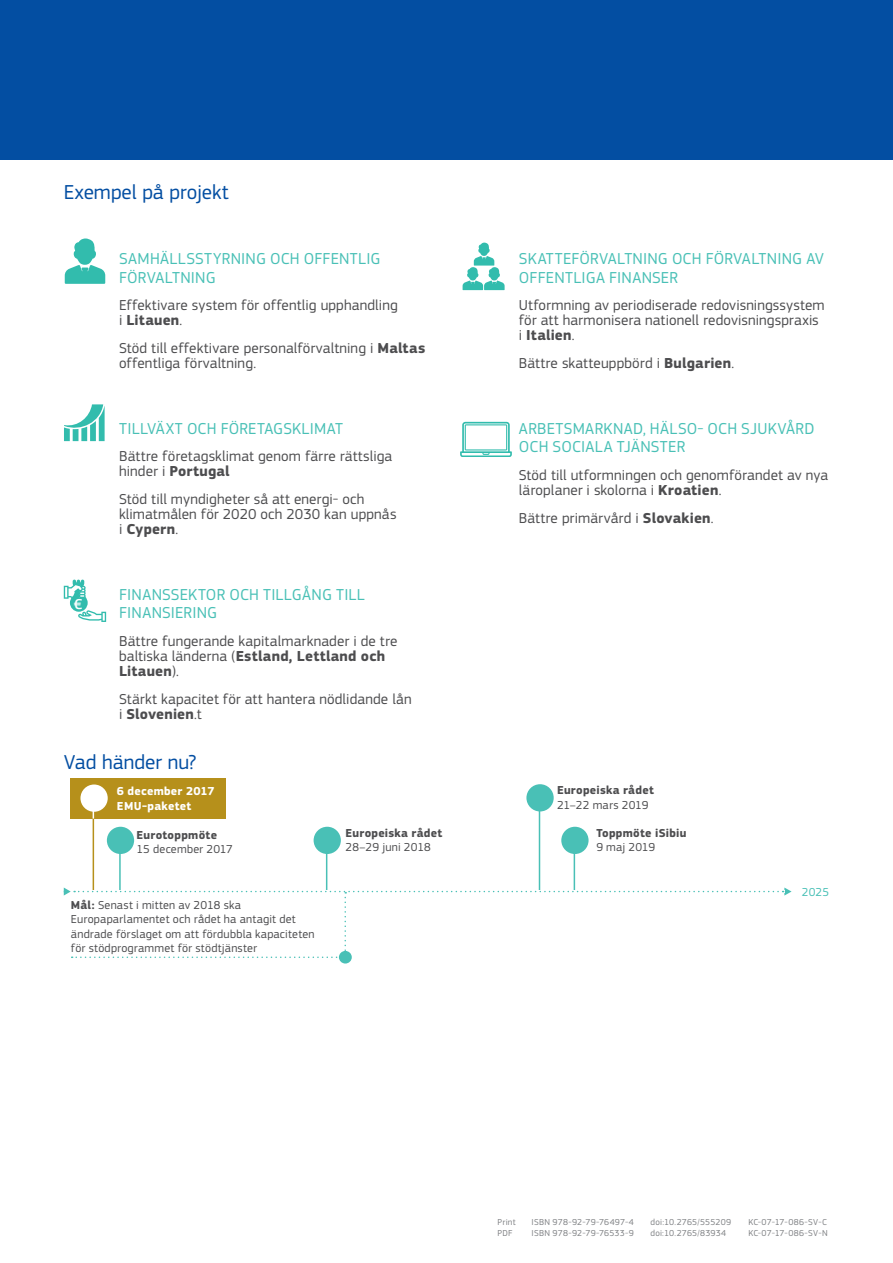
<style>
.page{position:relative;width:893px;height:1263px;background:#fff}
.page>*{position:absolute;margin:0;border:0;box-sizing:border-box;transform-origin:0 0}
.title_2_break{font:21px "EC Square Sans Pro";color:#034ea2}
.title_2_last{font:21px "EC Square Sans Pro";color:#034ea2}
.fig17_1{font:16.5px/18.6px "EC Square Sans Pro";letter-spacing:.015em;color:#49c0b6}
.fig17_1_break{font:16.5px/18.6px "EC Square Sans Pro";letter-spacing:.01em;color:#49c0b6}
.fig17_2{font:15px/15px "EC Square Sans Pro";letter-spacing:.01em;color:#4d4d4f}
.t1{font:500 15px "EC Square Sans Pro";color:#fff}
.fig1_4_dotted{font:12px/14.4px "EC Square Sans Pro";letter-spacing:.02em;color:#4d4d4f}
.fig1_2{font:700 12px "EC Square Sans Pro";letter-spacing:.02em;color:#4d4d4f}
.fig1_3{font:12px "EC Square Sans Pro";letter-spacing:.015em;color:#4d4d4f}
.fig1_1{font:700 12px/14.4px "EC Square Sans Pro";letter-spacing:.02em;color:#fff}
.fig1_5{font:12px "EC Square Sans Pro";color:#49c0b6}
.t2{font:9px "EC Square Sans Pro";letter-spacing:.025em;color:#808285}
.s1{font-weight:700}
</style>
<div class="page">
<div style="left:0;top:0;width:893px;height:160px;background:#034ea2"></div>
<div style="left:70px;top:778px;width:156px;height:41px;background:#b6901b"></div>
<hr style="left:93px;top:787px;width:1px;height:103px;background:#b6901b">
<hr style="left:119px;top:828px;width:2px;height:62px;background:#49c0b6">
<div style="left:107px;top:827px;width:27px;height:27px;background:#49c0b6;border-radius:50%"></div>
<hr style="left:326px;top:828px;width:1px;height:62px;background:#49c0b6">
<div style="left:314px;top:827px;width:27px;height:27px;background:#49c0b6;border-radius:50%"></div>
<hr style="left:574px;top:828px;width:1px;height:62px;background:#49c0b6">
<div style="left:561px;top:827px;width:28px;height:27px;background:#49c0b6;border-radius:50%"></div>
<hr style="left:539px;top:785px;width:1px;height:105px;background:#49c0b6">
<div style="left:526px;top:784px;width:28px;height:27px;background:#49c0b6;border-radius:50%"></div>
<div style="left:80px;top:784px;width:28px;height:28px;background:#fff;border-radius:50%"></div>
<hr style="left:93px;top:787px;width:1px;height:32px;background:#fff">
<div style="left:339px;top:951px;width:13px;height:12px;background:#49c0b6;border-radius:50%"></div>
<svg style="left:64px;top:887px;width:728px;height:71px"></svg>
<svg style="left:460px;top:422px;width:51px;height:34px"></svg>
<svg style="left:463px;top:243px;width:42px;height:47px"></svg>
<svg style="left:64px;top:404px;width:41px;height:37px"></svg>
<svg style="left:65px;top:238px;width:40px;height:46px"></svg>
<svg style="left:64px;top:580px;width:42px;height:42px"></svg>
<p class="title_2_break" style="left:64px;top:179px;width:166px">Exempel på projekt</p>
<p class="fig17_1" style="left:119px;top:249px;width:263px">SAMHÄLLSSTYRNING OCH OFFENTLIG<br>FÖRVALTNING</p>
<p class="fig17_2" style="left:119px;top:298px;width:280px">Effektivare system för offentlig upphandling i <span class="s1">Litauen</span>.</p>
<p class="fig17_2" style="left:119px;top:341px;width:308px">Stöd till effektivare personalförvaltning i <span class="s1">Maltas </span>offentliga förvaltning.</p>
<p class="t1" style="left:74px;top:595px;width:10px">€</p>
<p class="fig17_1" style="left:119px;top:419px;width:225px">TILLVÄXT OCH FÖRETAGSKLIMAT</p>
<p class="fig17_2" style="left:119px;top:449px;width:275px">Bättre företagsklimat genom färre rättsliga hinder i <span class="s1">Portugal</span></p>
<p class="fig17_2" style="left:119px;top:492px;width:279px">Stöd till myndigheter så att energi- och klimatmålen för 2020 och 2030 kan uppnås i <span class="s1">Cypern</span>.</p>
<p class="fig17_1" style="left:119px;top:585px;width:247px">FINANSSEKTOR OCH TILLGÅNG TILL<br>FINANSIERING</p>
<p class="fig17_2" style="left:119px;top:634px;width:280px">Bättre fungerande kapitalmarknader i de tre baltiska länderna (<span class="s1">Estland, Lettland och<br>Litauen</span>).</p>
<p class="fig17_2" style="left:119px;top:691px;width:294px">Stärkt kapacitet för att hantera nödlidande lån i <span class="s1">Slovenien</span>.t</p>
<p class="title_2_last" style="left:64px;top:750px;width:134px">Vad händer nu?</p>
<p class="fig1_1" style="left:117px;top:785px;width:99px">6 december 2017<br>EMU-paketet</p>
<p class="fig1_2" style="left:136px;top:828px;width:82px">Eurotoppmöte</p>
<p class="fig1_3" style="left:136px;top:842px;width:98px">15 december 2017</p>
<p class="fig1_4_dotted" style="left:71px;top:898px;width:245px"><span class="s1">Mål:</span> Senast i mitten av 2018 ska Europaparlamentet och rådet ha antagit det ändrade förslaget om att fördubbla kapaciteten för stödprogrammet för stödtjänster</p>
<p class="fig1_2" style="left:345px;top:826px;width:98px">Europeiska rådet</p>
<p class="fig1_3" style="left:345px;top:840px;width:87px">28–29 juni 2018</p>
<p class="fig17_1_break" style="left:519px;top:249px;width:307px">SKATTEFÖRVALTNING OCH FÖRVALTNING AV<br>OFFENTLIGA FINANSER</p>
<p class="fig17_2" style="left:519px;top:298px;width:307px">Utformning av periodiserade redovisningssystem för att harmonisera nationell redovisningspraxis i <span class="s1">Italien</span>.</p>
<p class="fig17_2" style="left:519px;top:356px;width:217px">Bättre skatteuppbörd i <span class="s1">Bulgarien</span>.</p>
<p class="fig17_1" style="left:519px;top:419px;width:297px">ARBETSMARKNAD, HÄLSO- OCH SJUKVÅRD<br>OCH SOCIALA TJÄNSTER</p>
<p class="fig17_2" style="left:519px;top:468px;width:311px">Stöd till utformningen och genomförandet av nya läroplaner i skolorna i <span class="s1">Kroatien</span>.</p>
<p class="fig17_2" style="left:519px;top:510px;width:196px">Bättre primärvård i <span class="s1">Slovakien</span>.</p>
<p class="fig1_2" style="left:557px;top:783px;width:98px">Europeiska rådet</p>
<p class="fig1_3" style="left:557px;top:798px;width:93px">21–22 mars 2019</p>
<p class="fig1_2" style="left:596px;top:826px;width:92px">Toppmöte iSibiu</p>
<p class="fig1_3" style="left:596px;top:840px;width:60px">9 maj 2019</p>
<p class="fig1_5" style="left:802px;top:885px;width:29px">2025</p>
<p class="t2" style="left:497px;top:1217px;width:20px">Print</p>
<p class="t2" style="left:531px;top:1217px;width:104px">ISBN 978-92-79-76497-4</p>
<p class="t2" style="left:651px;top:1217px;width:82px">doi:10.2765/555209</p>
<p class="t2" style="left:748px;top:1217px;width:80px">KC-07-17-086-SV-C</p>
<p class="t2" style="left:497px;top:1228px;width:17px">PDF</p>
<p class="t2" style="left:531px;top:1228px;width:104px">ISBN 978-92-79-76533-9</p>
<p class="t2" style="left:651px;top:1228px;width:77px">doi:10.2765/83934</p>
<p class="t2" style="left:748px;top:1228px;width:81px">KC-07-17-086-SV-N</p>
</div>
